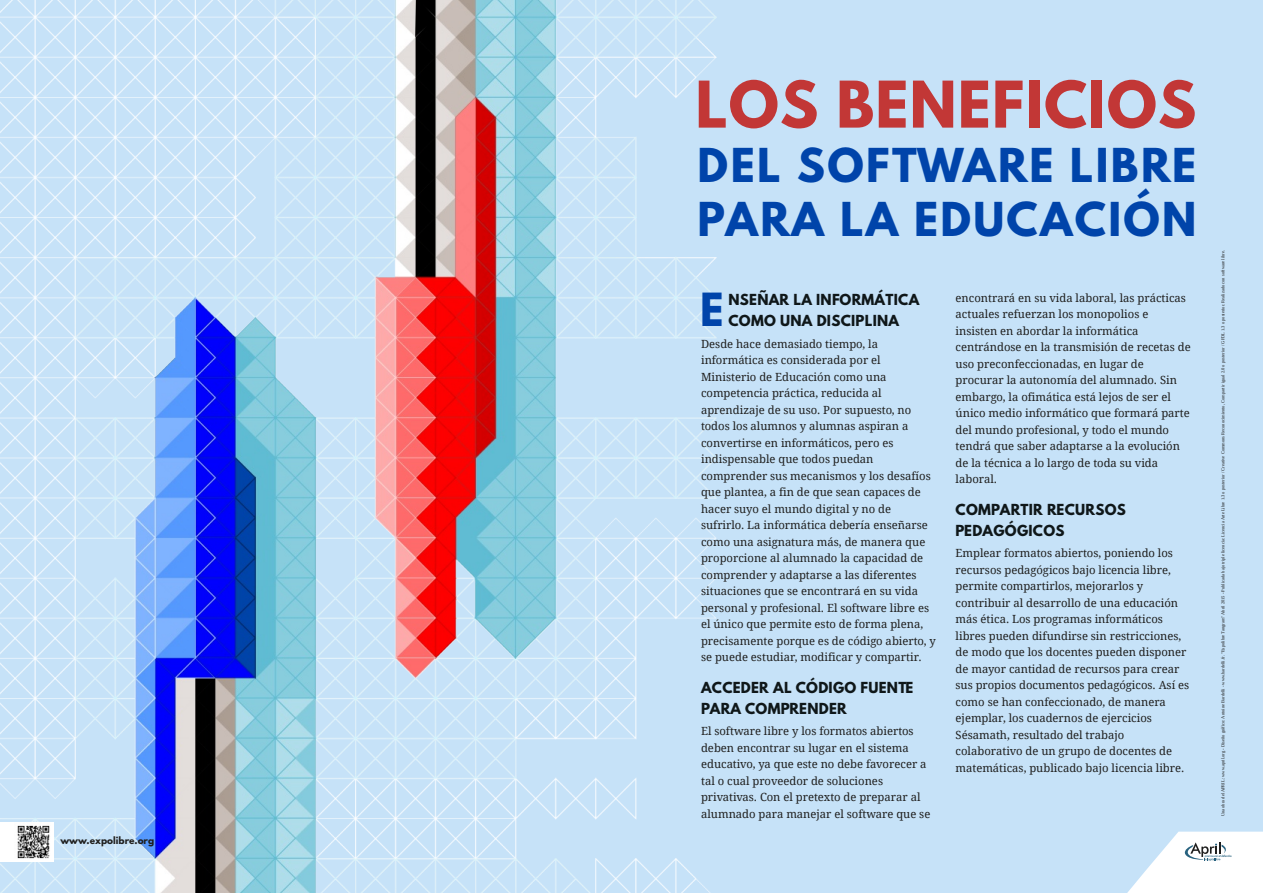
<style>
.page{position:relative;width:1263px;height:893px;background:#c6e2f8}
.page>*{position:absolute;margin:0;border:0;box-sizing:border-box;transform-origin:0 0}
.t1{font:700 57px "League Spartan";letter-spacing:.02em;color:#c23736}
.t2{font:700 41.4px/54px "League Spartan";letter-spacing:.055em;color:#04a}
.t3{font:700 40.5px "League Spartan";color:#04a}
.t4{font:700 13.5px/21px "League Spartan";letter-spacing:.02em;color:#0f1719}
.t5{font:11.25px/16.5px "Droid Serif";color:#1f1f1e}
.t6{font:700 9px "League Spartan";color:#1f1f1e}
.t7{font:4.5px "Liberation Serif";color:#1f1f1e}
</style>
<div class="page">
<img style="left:0;top:0;width:716px;height:893px">
<svg style="left:1127px;top:832px;width:136px;height:61px"></svg>
<div style="left:0;top:822px;width:54px;height:39px;background:#fff"></div>
<img style="left:17px;top:825px;width:33px;height:34px">
<p class="t6" style="left:60px;top:836px;width:95px">www.expolibre.org</p>
<h1 class="t1" style="left:695px;top:76px;width:502px">LOS BENEFICIOS</h1>
<h2 class="t2" style="left:697px;top:143px;width:500px">DEL SOFTWARE LIBRE<br>PARA LA EDUCACIÓN</h2>
<p class="t4" style="left:728px;top:291px;width:192px">NSEÑAR LA INFORMÁTICA<br>COMO UNA DISCIPLINA</p>
<p class="t5" style="left:701px;top:335px;width:236px">Desde hace demasiado tiempo, la informática es considerada por el Ministerio de Educación como una competencia práctica, reducida al aprendizaje de su uso. Por supuesto, no todos los alumnos y alumnas aspiran a convertirse en informáticos, pero es indispensable que todos puedan comprender sus mecanismos y los desafíos que plantea, a fin de que sean capaces de hacer suyo el mundo digital y no de sufrirlo. La informática debería enseñarse como una asignatura más, de manera que proporcione al alumnado la capacidad de comprender y adaptarse a las diferentes situaciones que se encontrará en su vida personal y profesional. El software libre es el único que permite esto de forma plena, precisamente porque es de código abierto, y se puede estudiar, modificar y compartir.</p>
<p class="t4" style="left:701px;top:678px;width:214px">ACCEDER AL CÓDIGO FUENTE<br>PARA COMPRENDER</p>
<p class="t5" style="left:701px;top:723px;width:231px">El software libre y los formatos abiertos deben encontrar su lugar en el sistema educativo, ya que este no debe favorecer a tal o cual proveedor de soluciones privativas. Con el pretexto de preparar al alumnado para manejar el software que se</p>
<h3 class="t3" style="left:700px;top:289px;width:25px">E</h3>
<p class="t5" style="left:956px;top:289px;width:237px">encontrará en su vida laboral, las prácticas actuales refuerzan los monopolios e insisten en abordar la informática centrándose en la transmisión de recetas de uso preconfeccionadas, en lugar de procurar la autonomía del alumnado. Sin embargo, la ofimática está lejos de ser el único medio informático que formará parte del mundo profesional, y todo el mundo tendrá que saber adaptarse a la evolución de la técnica a lo largo de toda su vida laboral.</p>
<p class="t4" style="left:956px;top:500px;width:172px">COMPARTIR RECURSOS<br>PEDAGÓGICOS</p>
<p class="t5" style="left:956px;top:545px;width:235px">Emplear formatos abiertos, poniendo los recursos pedagógicos bajo licencia libre, permite compartirlos, mejorarlos y contribuir al desarrollo de una educación más ética. Los programas informáticos libres pueden difundirse sin restricciones, de modo que los docentes pueden disponer de mayor cantidad de recursos para crear sus propios documentos pedagógicos. Así es como se han confeccionado, de manera ejemplar, los cuadernos de ejercicios Sésamath, resultado del trabajo colaborativo de un grupo de docentes de matemáticas, publicado bajo licencia libre.</p>
<p class="t7" style="left:1220px;top:816px;width:568px;rotate:-90deg">Una obra del APRIL: www.april.org - Diseño gráfico: Antoine Bardelli - www.bardelli.fr. "Expolibre Tangram" Abril 2015 - Publicada bajo triple licencia: Licencia Arte Libre 1.3 o posterior / Creative Commons Reconocimiento, Compartir igual 2.0 o posterior / GFDL 1.3 o posterior. Realizado con software libre.</p>
</div>
